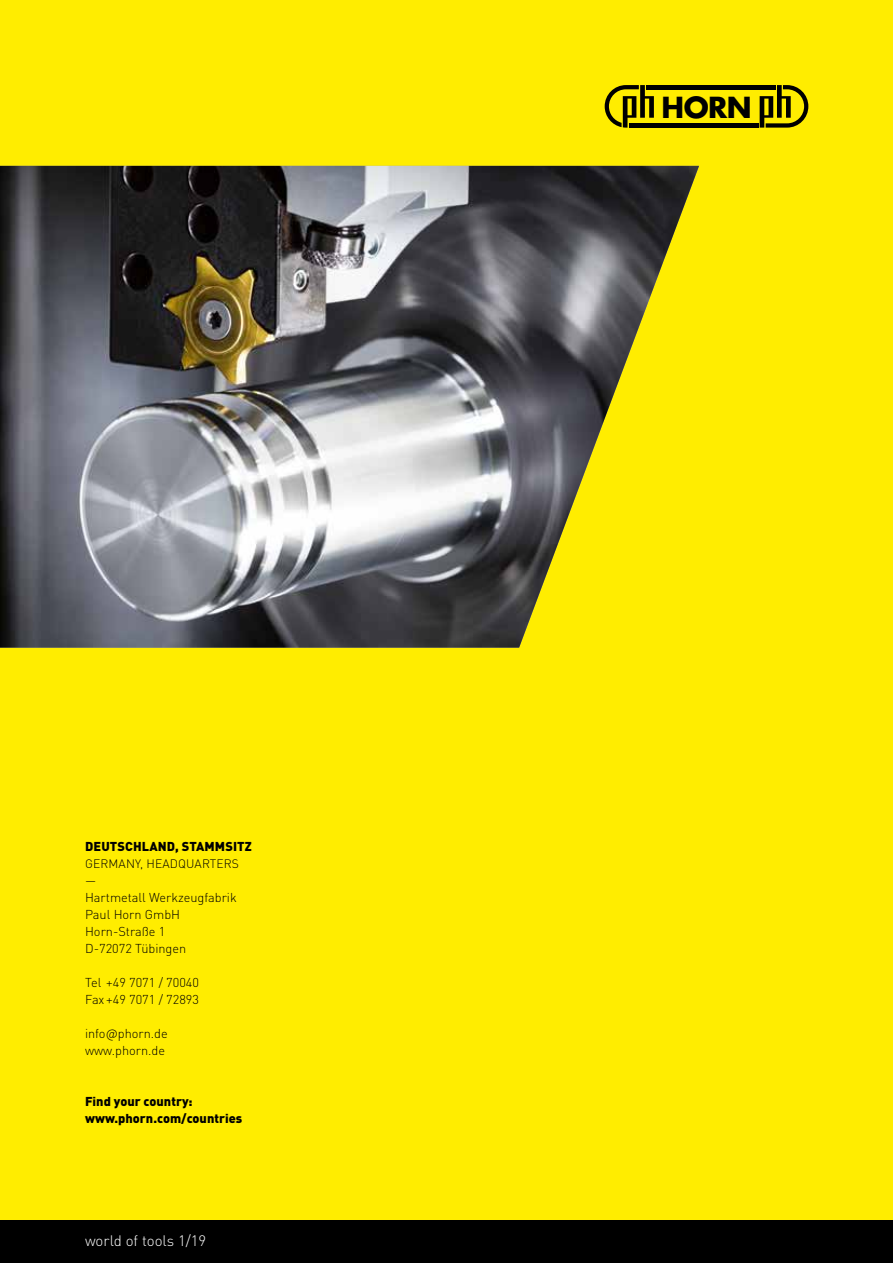
<style>
.page{position:relative;width:893px;height:1263px;background:#ffed00}
.page>*{position:absolute;margin:0;border:0;box-sizing:border-box;transform-origin:0 0}
.t1{font:700 28.2px "Futura";color:#000}
.t2{font:300 15px "DINOT";color:#fff}
.t3{font:300 12.75px/17px "DINOT";color:#000}
.t4{font:900 12.75px/17px "DINOT";color:#000}
.t5{font:300 12.15px "DINOT";letter-spacing:.01em;color:#000}
</style>
<div class="page">
<div style="left:0;top:1220px;width:893px;height:43px;background:#000"></div>
<img style="left:0;top:166px;width:699px;height:482px">
<hr style="left:646px;top:85px;width:130px;height:4px;background:#000">
<div style="left:629px;top:123px;width:129px;height:5px;background:#000"></div>
<svg style="left:605px;top:85px;width:49px;height:43px"></svg>
<svg style="left:760px;top:85px;width:48px;height:43px"></svg>
<p class="t4" style="left:85px;top:836px;width:168px">DEUTSCHLAND, STAMMSITZ</p>
<p class="t5" style="left:85px;top:854px;width:155px">GERMANY, HEADQUARTERS</p>
<p class="t3" style="left:85px;top:870px;width:153px">—<br>Hartmetall Werkzeugfabrik<br>Paul Horn GmbH<br>Horn-Straße 1<br>D-72072 Tübingen</p>
<p class="t3" style="left:85px;top:972px;width:115px">Tel +49 7071 / 70040<br>Fax +49 7071 / 72893</p>
<p class="t3" style="left:85px;top:1023px;width:84px">info@phorn.de www.phorn.de</p>
<p class="t4" style="left:85px;top:1091px;width:159px">Find your country: www.phorn.com/countries</p>
<p class="t2" style="left:85px;top:1229px;width:123px">world of tools 1/19</p>
<h1 class="t1" style="left:662px;top:87px;width:92px">HORN</h1>
</div>
